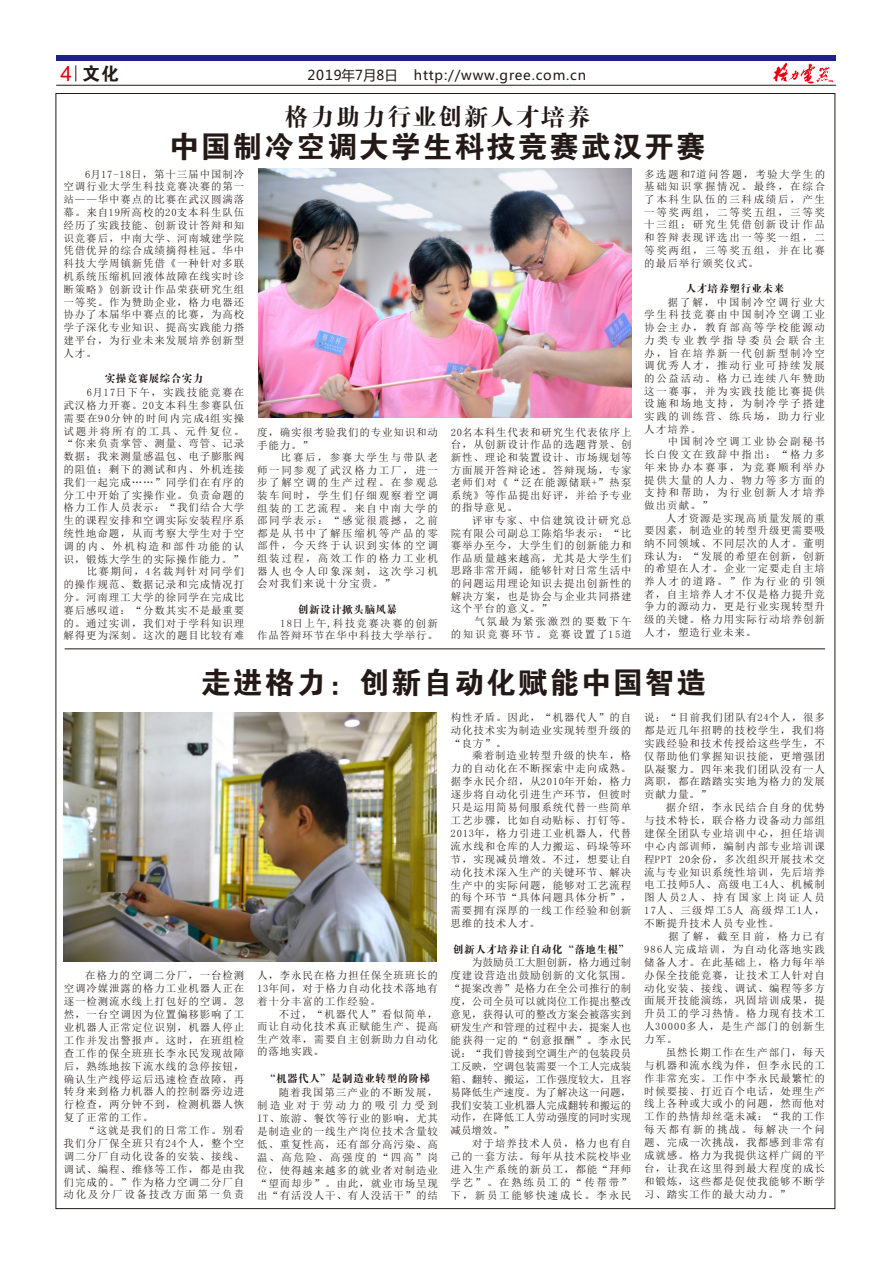
<style>
.page{position:relative;width:893px;height:1263px;background:#fff}
.page>*{position:absolute;margin:0;border:0;box-sizing:border-box;transform-origin:0 0}
.t1{font:30px "FZDHTJW GB1 0";letter-spacing:.055em;color:#231916}
.t2{font:24px "FZDBSJW GB1 0";letter-spacing:.065em;color:#231916}
.t3{font:18px "FZDHTJW GB1 0";color:#231916}
.t4{font:13.5px "Microsoft Ya Hei";letter-spacing:.06em;color:#231916}
.t5{font:10.5px/12.9px "Sim Sun";letter-spacing:.08em;color:#231916;text-align:justify}
.t6{font:10.5px "FZDBSJW GB1 0";letter-spacing:.05em;color:#231916}
.t7{font:10.5px/12.8px "Sim Sun";letter-spacing:.16em;color:#231916;text-align:right}
.s1{font-family:"Arial";font-size:21px;color:#e60013}
</style>
<div class="page">
<div style="left:56px;top:56px;width:779px;height:5px;background:#1e2188"></div>
<hr style="left:65px;top:648px;width:760px;height:1px;background:#231916">
<hr style="left:56px;top:85px;width:780px;height:1px;background:#231916">
<svg style="left:76px;top:65px;width:1px;height:17px"></svg>
<img style="left:773px;top:64px;width:61px;height:19px">
<img style="left:258px;top:169px;width:373px;height:248px">
<img style="left:64px;top:712px;width:373px;height:249px">
<h3 class="t3" style="left:60px;top:64px;width:60px"><span class="s1">4</span> 文化</h3>
<p class="t4" style="left:308px;top:69px;width:280px">2019年7月8日 http://www.gree.com.cn</p>
<h2 class="t2" style="left:285px;top:104px;width:307px">格力助力行业创新人才培养</h2>
<h1 class="t1" style="left:169px;top:130px;width:538px">中国制冷空调大学生科技竞赛武汉开赛</h1>
<p class="t5" style="left:64px;top:167px;width:182px;text-indent:22px">6月17-18日，第十三届中国制冷空调行业大学生科技竞赛决赛的第一站——华中赛点的比赛在武汉圆满落幕。来自19所高校的20支本科生队伍经历了实践技能、创新设计答辩和知识竞赛后，中南大学、河南城建学院凭借优异的综合成绩摘得桂冠。华中科技大学周镇新凭借《一种针对多联机系统压缩机回液体故障在线实时诊断策略》创新设计作品荣获研究生组一等奖。作为赞助企业，格力电器还协办了本届华中赛点的比赛，为高校学子深化专业知识、提高实践能力搭建平台，为行业未来发展培养创新型人才。</p>
<p class="t6" style="left:105px;top:373px;width:100px">实操竞赛展综合实力</p>
<p class="t5" style="left:64px;top:386px;width:182px;text-align:right">6月17日下午，实践技能竞赛在<br>武汉格力开赛。20支本科生参赛队伍需要在90分钟的时间内完成4组实操试题并将所有的工具、元件复位。“你来负责掌管、测量、弯管、记录数据；我来测量感温包、电子膨胀阀的阻值；剩下的测试和内、外机连接我们一起完成……”同学们在有序的分工中开始了实操作业。负责命题的格力工作人员表示：“我们结合大学生的课程安排和空调实际安装程序系统性地命题，从而考察大学生对于空调的内、外机构造和部件功能的认识，锻炼大学生的实际操作能力。”比赛期间，4名裁判针对同学们<br>的操作规范、数据记录和完成情况打分。河南理工大学的徐同学在完成比赛后感叹道：“分数其实不是最重要的。通过实训，我们对于学科知识理解得更为深刻。这次的题目比较有难</p>
<p class="t5" style="left:644px;top:167px;width:182px">多选题和7道问答题，考验大学生的基础知识掌握情况。最终，在综合了本科生队伍的三科成绩后，产生一等奖两组，二等奖五组，三等奖十三组；研究生凭借创新设计作品和答辩表现评选出一等奖一组，二等奖两组，三等奖五组，并在比赛的最后举行颁奖仪式。</p>
<p class="t6" style="left:685px;top:283px;width:100px">人才培养塑行业未来</p>
<p class="t5" style="left:644px;top:296px;width:182px;text-indent:24px">据了解，中国制冷空调行业大学生科技竞赛由中国制冷空调工业协会主办，教育部高等学校能源动力类专业教学指导委员会联合主办，旨在培养新一代创新型制冷空调优秀人才，推动行业可持续发展的公益活动。格力已连续八年赞助这一赛事，并为实践技能比赛提供设施和场地支持，为制冷学子搭建实践的训练营、练兵场，助力行业人才培养。</p>
<p class="t5" style="left:644px;top:435px;width:182px;text-indent:24px">中国制冷空调工业协会副秘书长白俊文在致辞中指出：“格力多年来协办本赛事，为竞赛顺利举办提供大量的人力、物力等多方面的支持和帮助，为行业创新人才培养做出贡献。”</p>
<p class="t5" style="left:644px;top:511px;width:182px;text-indent:22px">人才资源是实现高质量发展的重要因素，制造业的转型升级更需要吸纳不同领域、不同层次的人才。董明珠认为：“发展的希望在创新，创新的希望在人才。企业一定要走自主培养人才的道路。”作为行业的引领者，自主培养人才不仅是格力提升竞争力的源动力，更是行业实现转型升级的关键。格力用实际行动培养创新人才，塑造行业未来。</p>
<p class="t5" style="left:257px;top:426px;width:182px">度，确实很考验我们的专业知识和动手能力。”</p>
<p class="t5" style="left:257px;top:451px;width:182px;text-indent:24px">比赛后，参赛大学生与带队老师一同参观了武汉格力工厂，进一步了解空调的生产过程。在参观总装车间时，学生们仔细观察着空调组装的工艺流程。来自中南大学的邵同学表示：“感觉很震撼，之前都是从书中了解压缩机等产品的零部件，今天终于认识到实体的空调组装过程，高效工作的格力工业机器人也令人印象深刻，这次学习机会对我们来说十分宝贵。”</p>
<p class="t6" style="left:298px;top:603px;width:100px">创新设计掀头脑风暴</p>
<p class="t5" style="left:257px;top:616px;width:182px;text-align:right">18日上午,科技竞赛决赛的创新<br>作品答辩环节在华中科技大学举行。</p>
<p class="t5" style="left:451px;top:426px;width:182px">20名本科生代表和研究生代表依序上台，从创新设计作品的选题背景、创新性、理论和装置设计、市场规划等方面展开答辩论述。答辩现场，专家老师们对《“泛在能源储联+”热泵系统》等作品提出好评，并给予专业的指导意见。</p>
<p class="t5" style="left:451px;top:514px;width:182px;text-indent:22px">评审专家、中信建筑设计研究总院有限公司副总工陈焰华表示：“比赛举办至今，大学生们的创新能力和作品质量越来越高，尤其是大学生们思路非常开阔，能够针对日常生活中的问题运用理论知识去提出创新性的解决方案，也是协会与企业共同搭建这个平台的意义。”</p>
<p class="t7" style="left:451px;top:615px;width:182px">气氛最为紧张激烈的要数下午<br>的知识竞赛环节。竞赛设置了15道</p>
<h1 class="t1" style="left:201px;top:666px;width:506px">走进格力：创新自动化赋能中国智造</h1>
<p class="t5" style="left:64px;top:969px;width:182px;text-indent:22px">在格力的空调二分厂，一台检测空调冷媒泄露的格力工业机器人正在逐一检测流水线上打包好的空调。忽然，一台空调因为位置偏移影响了工业机器人正常定位识别，机器人停止工作并发出警报声。这时，在班组检查工作的保全班班长李永民发现故障后，熟练地按下流水线的急停按钮，确认生产线停运后迅速检查故障，再转身来到格力机器人的控制器旁边进行检查，两分钟不到，检测机器人恢复了正常的工作。</p>
<p class="t5" style="left:64px;top:1124px;width:182px;text-indent:22px">“这就是我们的日常工作。别看我们分厂保全班只有24个人，整个空调二分厂自动化设备的安装、接线、调试、编程、维修等工作，都是由我们完成的。”作为格力空调二分厂自动化及分厂设备技改方面第一负责</p>
<p class="t5" style="left:257px;top:969px;width:182px">人，李永民在格力担任保全班班长的13年间，对于格力自动化技术落地有着十分丰富的工作经验。</p>
<p class="t5" style="left:257px;top:1007px;width:182px;text-indent:22px">不过，“机器代人”看似简单，而让自动化技术真正赋能生产、提高生产效率，需要自主创新助力自动化的落地实践。</p>
<p class="t6" style="left:265px;top:1073px;width:166px">“机器代人”是制造业转型的阶梯</p>
<p class="t5" style="left:257px;top:1086px;width:182px;text-indent:22px">随着我国第三产业的不断发展，制造业对于劳动力的吸引力受到IT、旅游、餐饮等行业的影响，尤其是制造业的一线生产岗位技术含量较低、重复性高，还有部分高污染、高温、高危险、高强度的“四高”岗位，使得越来越多的就业者对制造业“望而却步”。由此，就业市场呈现出“有活没人干、有人没活干”的结</p>
<p class="t5" style="left:451px;top:711px;width:182px">构性矛盾。因此，“机器代人”的自动化技术实为制造业实现转型升级的“良方”。</p>
<p class="t5" style="left:451px;top:749px;width:182px;text-indent:22px">乘着制造业转型升级的快车，格力的自动化在不断探索中走向成熟。据李永民介绍，从2010年开始，格力逐步将自动化引进生产环节，但彼时只是运用简易伺服系统代替一些简单工艺步骤，比如自动贴标、打钉等。2013年，格力引进工业机器人，代替流水线和仓库的人力搬运、码垛等环节，实现减员增效。不过，想要让自动化技术深入生产的关键环节、解决生产中的实际问题，能够对工艺流程的每个环节“具体问题具体分析”，需要拥有深厚的一线工作经验和创新思维的技术人才。</p>
<p class="t6" style="left:453px;top:943px;width:177px">创新人才培养让自动化“落地生根”</p>
<p class="t5" style="left:451px;top:956px;width:182px;text-indent:21px">为鼓励员工大胆创新，格力通过制度建设营造出鼓励创新的文化氛围。“提案改善”是格力在全公司推行的制度，公司全员可以就岗位工作提出整改意见，获得认可的整改方案会被落实到研发生产和管理的过程中去，提案人也能获得一定的“创意报酬”。李永民说：“我们曾接到空调生产的包装段员工反映，空调包装需要一个工人完成装箱、翻转、搬运，工作强度较大，且容易降低生产速度。为了解决这一问题，我们安装工业机器人完成翻转和搬运的动作，在降低工人劳动强度的同时实现减员增效。”</p>
<p class="t5" style="left:451px;top:1137px;width:182px;text-indent:22px">对于培养技术人员，格力也有自己的一套方法。每年从技术院校毕业进入生产系统的新员工，都能“拜师学艺”。在熟练员工的“传帮带”下，新员工能够快速成长。李永民</p>
<p class="t5" style="left:644px;top:711px;width:182px">说：“目前我们团队有24个人，很多都是近几年招聘的技校学生，我们将实践经验和技术传授给这些学生，不仅帮助他们掌握知识技能，更增强团队凝聚力。四年来我们团队没有一人离职，都在踏踏实实地为格力的发展贡献力量。”</p>
<p class="t5" style="left:644px;top:801px;width:182px;text-indent:22px">据介绍，李永民结合自身的优势与技术特长，联合格力设备动力部组建保全团队专业培训中心，担任培训中心内部训师，编制内部专业培训课程PPT 20余份，多次组织开展技术交流与专业知识系统性培训，先后培养电工技师5人、高级电工4人、机械制图人员2人、持有国家上岗证人员17人、三级焊工5人 高级焊工1人，不断提升技术人员专业性。</p>
<p class="t5" style="left:644px;top:929px;width:182px;text-indent:24px">据了解，截至目前，格力已有986人完成培训，为自动化落地实践储备人才。在此基础上，格力每年举办保全技能竞赛，让技术工人针对自动化安装、接线、调试、编程等多方面展开技能演练，巩固培训成果，提升员工的学习热情。格力现有技术工人30000多人，是生产部门的创新生力军。</p>
<p class="t5" style="left:644px;top:1045px;width:182px;text-indent:22px">虽然长期工作在生产部门，每天与机器和流水线为伴，但李永民的工作非常充实。工作中李永民最繁忙的时候要接、打近百个电话，处理生产线上各种或大或小的问题，然而他对工作的热情却丝毫未减：“我的工作每天都有新的挑战。每解决一个问题、完成一次挑战，我都感到非常有成就感。格力为我提供这样广阔的平台，让我在这里得到最大程度的成长和锻炼，这些都是促使我能够不断学习、踏实工作的最大动力。”</p>
</div>
